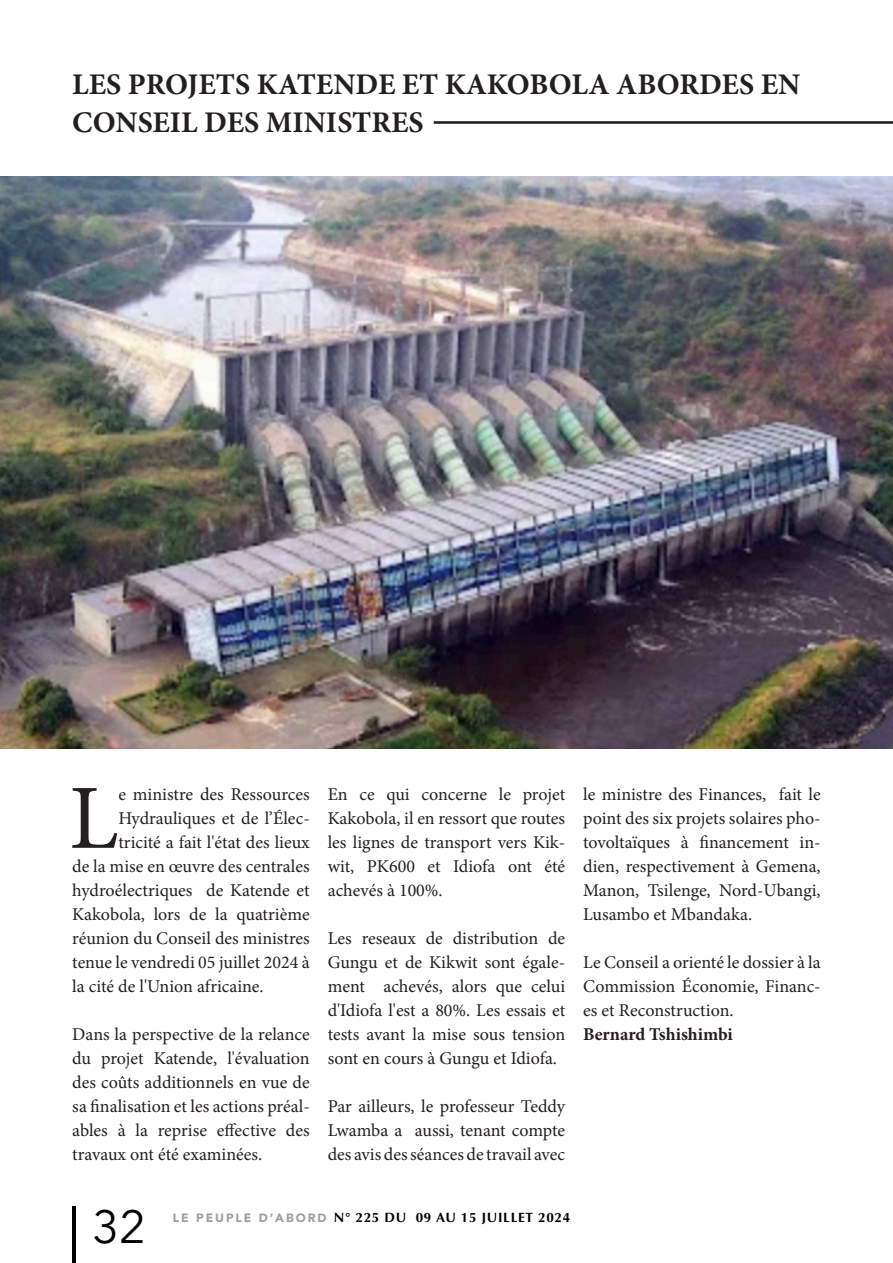
<style>
.page{position:relative;width:893px;height:1263px;background:#fff}
.page>*{position:absolute;margin:0;border:0;box-sizing:border-box;transform-origin:0 0}
.Texte_de_titre-_Alig{font:91.8px "Minion Pro";color:#231f20}
.t1{font:46.5px "Avenir Next";color:#000}
.t2{font:700 30px/37.5px "Minion Pro";color:#231f20}
.Texte_de_titre-_Alig-2{font:18px/24px "Minion Pro";color:#231f20;text-align:justify}
.Texte_de_titre-_Alig-3{font:700 18px "Minion Pro";letter-spacing:-.005em;color:#231f20}
.t3{font:700 13.5px "Optima";letter-spacing:.05em;color:#000}
.s1{font-family:"Avenir";font-weight:900;font-size:12px;color:#9b9da0}
</style>
<div class="page">
<hr style="left:72px;top:1206px;width:3px;height:57px;background:#000">
<hr style="left:434px;top:121px;width:459px;height:3px;background:#231f20">
<img style="left:0;top:176px;width:893px;height:572px">
<p class="t2" style="left:72px;top:65px;width:729px">LES PROJETS KATENDE ET KAKOBOLA ABORDES EN<br>CONSEIL DES MINISTRES</p>
<p class="Texte_de_titre-_Alig" style="left:69px;top:757px;width:51px">L</p>
<p class="Texte_de_titre-_Alig-2" style="left:118px;top:782px;width:193px">e ministre des Ressources</p>
<p class="Texte_de_titre-_Alig-2" style="left:118px;top:806px;width:193px">Hydrauliques et de l’Élec-</p>
<p class="Texte_de_titre-_Alig-2" style="left:118px;top:830px;width:193px">tricité a fait l'état des lieux</p>
<p class="Texte_de_titre-_Alig-2" style="left:72px;top:854px;width:239px">de la mise en œuvre des centrales</p>
<p class="Texte_de_titre-_Alig-2" style="left:72px;top:878px;width:239px">hydroélectriques de Katende et</p>
<p class="Texte_de_titre-_Alig-2" style="left:72px;top:902px;width:239px">Kakobola, lors de la quatrième</p>
<p class="Texte_de_titre-_Alig-2" style="left:72px;top:926px;width:239px">réunion du Conseil des ministres</p>
<p class="Texte_de_titre-_Alig-2" style="left:72px;top:950px;width:239px">tenue le vendredi 05 juillet 2024 à</p>
<p class="Texte_de_titre-_Alig-2" style="left:72px;top:974px;width:193px">la cité de l'Union africaine.</p>
<p class="Texte_de_titre-_Alig-2" style="left:72px;top:1022px;width:239px">Dans la perspective de la relance du projet Katende, l'évaluation des coûts additionnels en vue de sa finalisation et les actions préal&shy;ables à la reprise effective des travaux ont été examinées.</p>
<p class="Texte_de_titre-_Alig-2" style="left:328px;top:782px;width:239px">En ce qui concerne le projet Kakobola, il en ressort que routes les lignes de transport vers Kik&shy;wit, PK600 et Idiofa ont été achevés à 100%.</p>
<p class="Texte_de_titre-_Alig-2" style="left:328px;top:926px;width:239px">Les reseaux de distribution de Gungu et de Kikwit sont égale&shy;ment achevés, alors que celui d'Idiofa l'est a 80%. Les essais et tests avant la mise sous tension sont en cours à Gungu et Idiofa.</p>
<p class="Texte_de_titre-_Alig-2" style="left:328px;top:1094px;width:239px">Par ailleurs, le professeur Teddy Lwamba a aussi, tenant compte des avis des séances de travail avec</p>
<p class="Texte_de_titre-_Alig-2" style="left:583px;top:782px;width:239px">le ministre des Finances, fait le point des six projets solaires pho&shy;tovoltaïques à financement in&shy;dien, respectivement à Gemena, Manon, Tsilenge, Nord-Ubangi, Lusambo et Mbandaka.</p>
<p class="Texte_de_titre-_Alig-2" style="left:583px;top:950px;width:239px">Le Conseil a orienté le dossier à la Commission Économie, Financ&shy;es et Reconstruction.</p>
<p class="Texte_de_titre-_Alig-3" style="left:583px;top:1021px;width:151px">Bernard Tshishimbi</p>
<h2 class="t1" style="left:92px;top:1187px;width:55px">32</h2>
<p class="t3" style="left:173px;top:1210px;width:399px"><span class="s1">LE PEUPLE D’ABORD</span> N° 225 DU 09 AU 15 JUILLET 2024</p>
</div>
